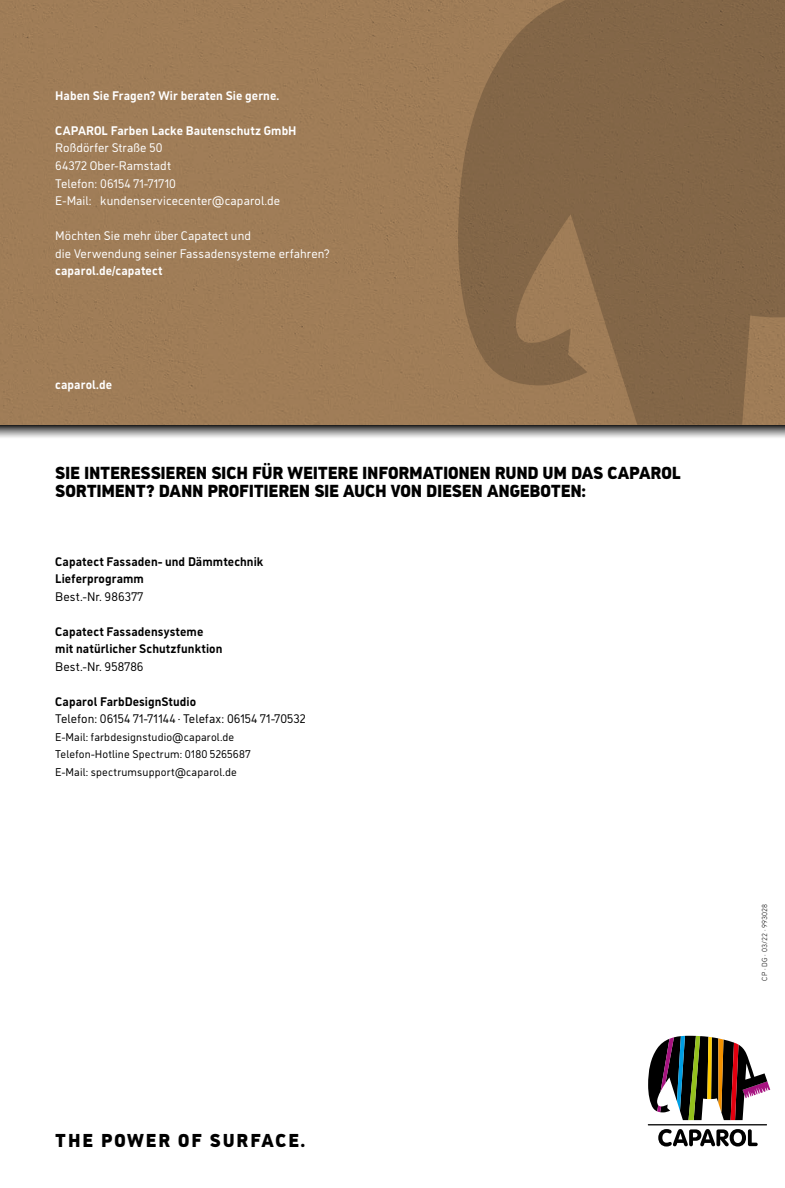
<style>
.page{position:relative;width:785px;height:1188px;background:#fff}
.page>*{position:absolute;margin:0;border:0;box-sizing:border-box;transform-origin:0 0}
.t1{font:900 18.75px "CAP Elephant";letter-spacing:.1em;color:#000}
.t2{font:900 17.5px/17.5px "CAP Elephant";letter-spacing:-.015em;color:#000}
.t3{font:12.5px/17.5px "CAP Elephant";letter-spacing:.01em;color:#fff}
.t4{font:700 12.5px/17.5px "CAP Elephant";letter-spacing:.005em;color:#000}
.t5{font:700 12.5px "CAP Elephant";letter-spacing:.005em;color:#fff}
.t6{font:12.5px "CAP Elephant";letter-spacing:.005em;color:#000}
.t7{font:11.25px/17.5px "CAP Elephant";letter-spacing:.01em;color:#000}
.t8{font:300 7.5px "DIN Next LT Pro";color:#000}
</style>
<div class="page">
<svg style="left:0;top:424px;width:785px;height:14px;background:#94918f"></svg>
<div style="left:0;top:0;width:785px;height:424px;background:#9f7d57"></div>
<svg style="left:648px;top:1035px;width:122px;height:84px"></svg>
<svg style="left:658px;top:1129px;width:100px;height:17px"></svg>
<hr style="left:648px;top:1123px;width:119px;height:2px;background:#000">
<svg style="left:458px;top:0;width:327px;height:424px;fill:#836648"></svg>
<p class="t5" style="left:55px;top:88px;width:225px">Haben Sie Fragen? Wir beraten Sie gerne.</p>
<p class="t5" style="left:55px;top:123px;width:243px">CAPAROL Farben Lacke Bautenschutz GmbH</p>
<p class="t3" style="left:55px;top:139px;width:226px">Roßdörfer Straße 50<br>64372 Ober-Ramstadt<br>Telefon: 06154 71-71710<br>E-Mail: kundenservicecenter@caparol.de</p>
<p class="t3" style="left:55px;top:227px;width:276px">Möchten Sie mehr über Capatect und<br>die Verwendung seiner Fassadensysteme erfahren?</p>
<p class="t5" style="left:55px;top:263px;width:109px">caparol.de/capatect</p>
<p class="t5" style="left:55px;top:377px;width:58px">caparol.de</p>
<h2 class="t2" style="left:55px;top:464px;width:627px">SIE INTERESSIEREN SICH FÜR WEITERE INFORMATIONEN RUND UM DAS CAPAROL<br>SORTIMENT? DANN PROFITIEREN SIE AUCH VON DIESEN ANGEBOTEN:</h2>
<p class="t4" style="left:55px;top:552px;width:210px">Capatect Fassaden- und Dämmtechnik<br>Lieferprogramm</p>
<p class="t6" style="left:55px;top:589px;width:90px">Best.-Nr. 986377</p>
<p class="t4" style="left:55px;top:622px;width:169px">Capatect Fassadensysteme mit natürlicher Schutzfunktion</p>
<p class="t6" style="left:55px;top:659px;width:90px">Best.-Nr. 958786</p>
<p class="t4" style="left:55px;top:692px;width:142px">Caparol FarbDesignStudio</p>
<p class="t6" style="left:55px;top:711px;width:252px">Telefon: 06154 71-71144 · Telefax: 06154 71-70532</p>
<p class="t7" style="left:55px;top:728px;width:197px">E-Mail: farbdesignstudio@caparol.de<br>Telefon-Hotline Spectrum: 0180 5265687<br>E-Mail: spectrumsupport@caparol.de</p>
<h1 class="t1" style="left:55px;top:1128px;width:251px">THE POWER OF SURFACE.</h1>
<p class="t8" style="left:760px;top:980px;width:78px;rotate:-90deg">CP · DG · 03/22 · 993028</p>
</div>
